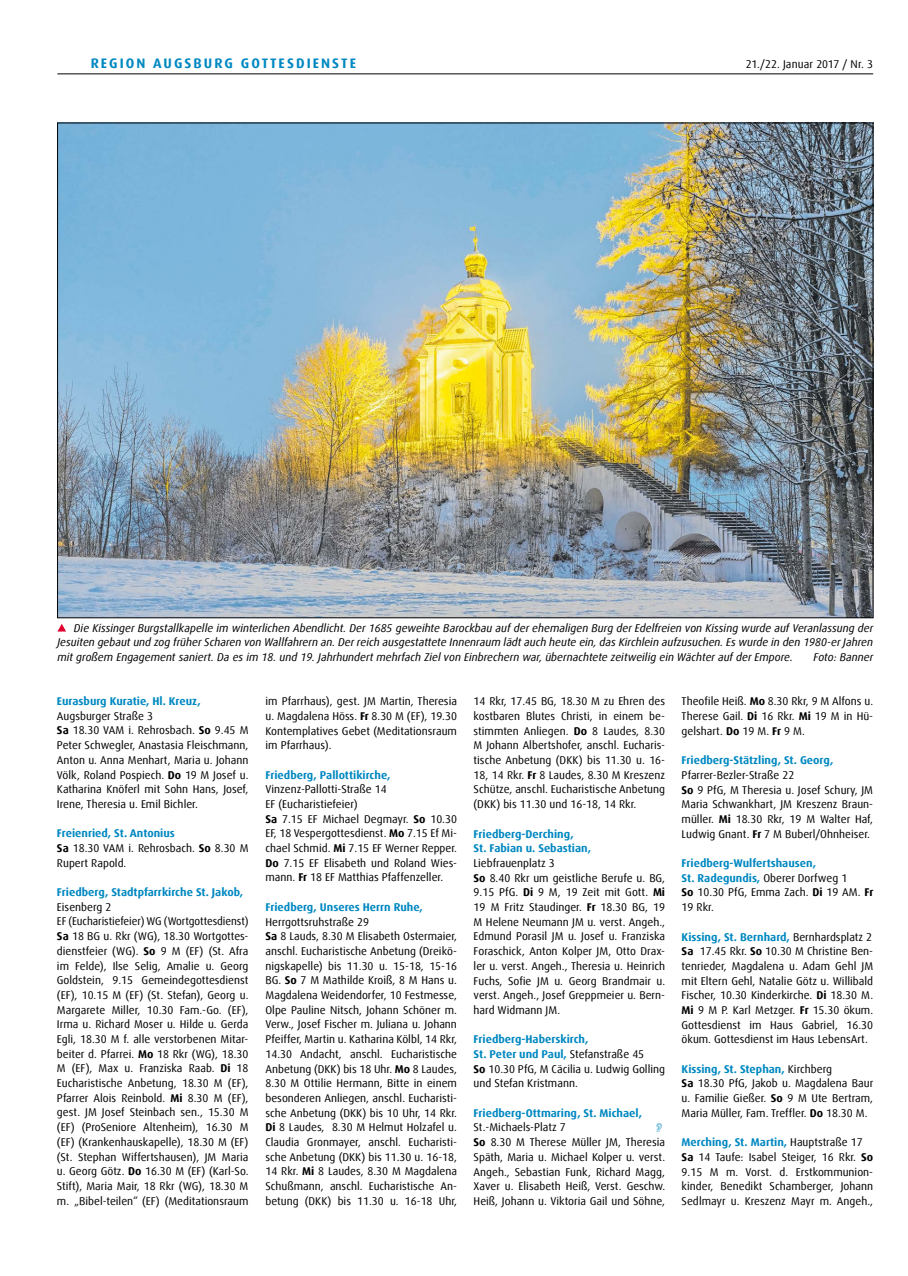
<style>
.page{position:relative;width:908px;height:1276px;background:#fff}
.page>*{position:absolute;margin:0;border:0;box-sizing:border-box;transform-origin:0 0}
.t1{font:700 13.75px "Dax Offc Pro";letter-spacing:.15em;color:#0088c1}
.t2{font:11.25px/14.8px "Dax Offc Pro";color:#000}
.t3{font:italic 11.25px/14.8px "Dax Offc Pro";color:#000;text-align:justify}
.t4{font:700 11.25px/14.8px "Dax Offc Pro";color:#0088c1}
.s1{font-weight:700}
.s2{font-weight:700;color:#0088c1}
</style>
<div class="page">
<hr style="left:57px;top:74px;width:815px;height:1px;background:#000">
<img style="left:59px;top:125px;width:811px;height:491px">
<svg style="left:57px;top:624px;width:9px;height:7px"></svg>
<p class="t1" style="left:91px;top:55px;width:267px">REGION AUGSBURG GOTTESDIENSTE</p>
<p class="t2" style="left:745px;top:57px;width:129px">21./22. Januar 2017 / Nr. 3</p>
<p class="t3" style="left:57px;top:620px;width:817px;text-indent:17px">Die Kissinger Burgstallkapelle im winterlichen Abendlicht. Der 1685 geweihte Barockbau auf der ehemaligen Burg der Edelfreien von Kissing wurde auf Veranlassung der Jesuiten gebaut und zog früher Scharen von Wallfahrern an. Der reich ausgestattete Innenraum lädt auch heute ein, das Kirchlein aufzusuchen. Es wurde in den 1980-er Jahren mit großem Engagement saniert. Da es im 18. und 19. Jahrhundert mehrfach Ziel von Einbrechern war, übernachtete zeitweilig ein Wächter auf der Empore.</p>
<p class="t3" style="left:813px;top:650px;width:61px">Foto: Banner</p>
<p class="t4" style="left:57px;top:694px;width:145px">Eurasburg Kuratie, Hl. Kreuz,</p>
<p class="t2" style="left:57px;top:708px;width:193px">Augsburger Straße 3<br><span class="s1">Sa</span> 18.30 VAM i. Rehrosbach. <span class="s1">So</span> 9.45 M Peter Schwegler, Anastasia Fleischmann, Anton u. Anna Menhart, Maria u. Johann Völk, Roland Pospiech. <span class="s1">Do</span> 19 M Josef u.<br>Katharina Knöferl mit Sohn Hans, Josef, Irene, Theresia u. Emil Bichler.</p>
<p class="t2" style="left:57px;top:826px;width:193px"><span class="s2">Freienried, St. Antonius<br></span><span class="s1">Sa</span> 18.30 VAM i. Rehrosbach. <span class="s1">So</span> 8.30 M<br>Rupert Rapold.</p>
<p class="t4" style="left:57px;top:885px;width:187px">Friedberg, Stadtpfarrkirche St. Jakob,</p>
<p class="t2" style="left:57px;top:899px;width:193px">Eisenberg 2<br>EF (Eucharistiefeier) WG (Wortgottesdienst)<br><span class="s1">Sa</span> 18 BG u. Rkr (WG), 18.30 Wortgottes&shy;dienstfeier (WG). <span class="s1">So</span> 9 M (EF) (St. Afra im Felde), Ilse Selig, Amalie u. Georg Goldstein, 9.15 Gemeindegottesdienst (EF), 10.15 M (EF) (St. Stefan), Georg u.<br>Margarete Miller, 10.30 Fam.-Go. (EF), Irma u. Richard Moser u. Hilde u. Gerda Egli, 18.30 M f. alle verstorbenen Mitar&shy;beiter d. Pfarrei. <span class="s1">Mo</span> 18 Rkr (WG), 18.30<br>M (EF), Max u. Franziska Raab. <span class="s1">Di</span> 18<br>Eucharistische Anbetung, 18.30 M (EF), Pfarrer Alois Reinbold. <span class="s1">Mi</span> 8.30 M (EF), gest. JM Josef Steinbach sen., 15.30 M (EF) (ProSeniore Altenheim), 16.30 M (EF) (Krankenhauskapelle), 18.30 M (EF) (St. Stephan Wiffertshausen), JM Maria u. Georg Götz. <span class="s1">Do</span> 16.30 M (EF) (Karl-So.<br>Stift), Maria Mair, 18 Rkr (WG), 18.30 M m. „Bibel-teilen“ (EF) (Meditationsraum</p>
<p class="t2" style="left:265px;top:694px;width:193px;text-align:justify">im Pfarrhaus), gest. JM Martin, Theresia u. Magdalena Höss. <span class="s1">Fr</span> 8.30 M (EF), 19.30<br>Kontemplatives Gebet (Meditationsraum im Pfarrhaus).</p>
<p class="t4" style="left:265px;top:767px;width:126px">Friedberg, Pallottikirche,</p>
<p class="t2" style="left:265px;top:782px;width:193px">Vinzenz-Pallotti-Straße 14<br>EF (Eucharistiefeier)<br><span class="s1">Sa</span> 7.15 EF Michael Degmayr. <span class="s1">So</span> 10.30<br>EF, 18 Vespergottesdienst. <span class="s1">Mo</span> 7.15 Ef Mi&shy;chael Schmid. <span class="s1">Mi</span> 7.15 EF Werner Repper.<br><span class="s1">Do</span> 7.15 EF Elisabeth und Roland Wies&shy;mann. <span class="s1">Fr</span> 18 EF Matthias Pfaffenzeller.</p>
<p class="t4" style="left:265px;top:899px;width:159px">Friedberg, Unseres Herrn Ruhe,</p>
<p class="t2" style="left:265px;top:914px;width:193px">Herrgottsruhstraße 29<br><span class="s1">Sa</span> 8 Lauds, 8.30 M Elisabeth Ostermaier, anschl. Eucharistische Anbetung (Dreikö&shy;nigskapelle) bis 11.30 u. 15-18, 15-16<br>BG. <span class="s1">So</span> 7 M Mathilde Kroiß, 8 M Hans u.<br>Magdalena Weidendorfer, 10 Festmesse, Olpe Pauline Nitsch, Johann Schöner m.<br>Verw., Josef Fischer m. Juliana u. Johann Pfeiffer, Martin u. Katharina Kölbl, 14 Rkr, 14.30 Andacht, anschl. Eucharistische Anbetung (DKK) bis 18 Uhr. <span class="s1">Mo</span> 8 Laudes, 8.30 M Ottilie Hermann, Bitte in einem besonderen Anliegen, anschl. Eucharisti&shy;sche Anbetung (DKK) bis 10 Uhr, 14 Rkr.<br><span class="s1">Di</span> 8 Laudes, 8.30 M Helmut Holzafel u.<br>Claudia Gronmayer, anschl. Eucharisti&shy;sche Anbetung (DKK) bis 11.30 u. 16-18, 14 Rkr. <span class="s1">Mi</span> 8 Laudes, 8.30 M Magdalena Schußmann, anschl. Eucharistische An&shy;betung (DKK) bis 11.30 u. 16-18 Uhr,</p>
<p class="t2" style="left:473px;top:694px;width:193px;text-align:justify">14 Rkr, 17.45 BG, 18.30 M zu Ehren des kostbaren Blutes Christi, in einem be&shy;stimmten Anliegen. <span class="s1">Do</span> 8 Laudes, 8.30<br>M Johann Albertshofer, anschl. Eucharis&shy;tische Anbetung (DKK) bis 11.30 u. 16- 18, 14 Rkr. <span class="s1">Fr</span> 8 Laudes, 8.30 M Kreszenz Schütze, anschl. Eucharistische Anbetung (DKK) bis 11.30 und 16-18, 14 Rkr.</p>
<p class="t4" style="left:473px;top:826px;width:119px">Friedberg-Derching,<br>St. Fabian u. Sebastian,</p>
<p class="t2" style="left:473px;top:855px;width:193px">Liebfrauenplatz 3<br><span class="s1">So</span> 8.40 Rkr um geistliche Berufe u. BG, 9.15 PfG. <span class="s1">Di</span> 9 M, 19 Zeit mit Gott. <span class="s1">Mi </span>19 M Fritz Staudinger. <span class="s1">Fr</span> 18.30 BG, 19<br>M Helene Neumann JM u. verst. Angeh., Edmund Porasil JM u. Josef u. Franziska Foraschick, Anton Kolper JM, Otto Drax&shy;ler u. verst. Angeh., Theresia u. Heinrich Fuchs, Sofie JM u. Georg Brandmair u. verst. Angeh., Josef Greppmeier u. Bern&shy;hard Widmann JM.</p>
<p class="t2" style="left:473px;top:1032px;width:193px"><span class="s2">Friedberg-Haberskirch,<br>St. Peter und Paul,</span> Stefanstraße 45<br><span class="s1">So</span> 10.30 PfG, M Cäcilia u. Ludwig Golling und Stefan Kristmann.</p>
<p class="t4" style="left:473px;top:1105px;width:170px">Friedberg-Ottmaring, St. Michael,</p>
<p class="t2" style="left:473px;top:1120px;width:193px">St.-Michaels-Platz 7<br><span class="s1">So</span> 8.30 M Therese Müller JM, Theresia Späth, Maria u. Michael Kolper u. verst.<br>Angeh., Sebastian Funk, Richard Magg, Xaver u. Elisabeth Heiß, Verst. Geschw.<br>Heiß, Johann u. Viktoria Gail und Söhne,</p>
<p class="t2" style="left:681px;top:694px;width:193px;text-align:justify">Theofile Heiß. <span class="s1">Mo</span> 8.30 Rkr, 9 M Alfons u.<br>Therese Gail. <span class="s1">Di</span> 16 Rkr. <span class="s1">Mi</span> 19 M in Hü&shy;gelshart. <span class="s1">Do</span> 19 M. <span class="s1">Fr</span> 9 M.</p>
<p class="t4" style="left:681px;top:753px;width:153px">Friedberg-Stätzling, St. Georg,</p>
<p class="t2" style="left:681px;top:767px;width:193px">Pfarrer-Bezler-Straße 22<br><span class="s1">So</span> 9 PfG, M Theresia u. Josef Schury, JM Maria Schwankhart, JM Kreszenz Braun&shy;müller. <span class="s1">Mi</span> 18.30 Rkr, 19 M Walter Haf, Ludwig Gnant. <span class="s1">Fr</span> 7 M Buberl/Ohnheiser.</p>
<p class="t2" style="left:681px;top:856px;width:193px"><span class="s2">Friedberg-Wulfertshausen,<br>St. Radegundis,</span> Oberer Dorfweg 1<br><span class="s1">So</span> 10.30 PfG, Emma Zach. <span class="s1">Di</span> 19 AM. <span class="s1">Fr<br></span>19 Rkr.</p>
<p class="t2" style="left:681px;top:929px;width:193px;text-align:justify"><span class="s2">Kissing, St. Bernhard,</span> Bernhardsplatz 2<br><span class="s1">Sa</span> 17.45 Rkr. <span class="s1">So</span> 10.30 M Christine Ben&shy;tenrieder, Magdalena u. Adam Gehl JM mit Eltern Gehl, Natalie Götz u. Willibald Fischer, 10.30 Kinderkirche. <span class="s1">Di</span> 18.30 M.<br><span class="s1">Mi</span> 9 M P. Karl Metzger. <span class="s1">Fr</span> 15.30 ökum.<br>Gottesdienst im Haus Gabriel, 16.30 ökum. Gottesdienst im Haus LebensArt.</p>
<p class="t2" style="left:681px;top:1061px;width:193px"><span class="s2">Kissing, St. Stephan,</span> Kirchberg<br><span class="s1">Sa</span> 18.30 PfG, Jakob u. Magdalena Baur u. Familie Gießer. <span class="s1">So</span> 9 M Ute Bertram, Maria Müller, Fam. Treffler. <span class="s1">Do</span> 18.30 M.</p>
<p class="t2" style="left:681px;top:1135px;width:193px"><span class="s2">Merching, St. Martin,</span> Hauptstraße 17<br><span class="s1">Sa</span> 14 Taufe: Isabel Steiger, 16 Rkr. <span class="s1">So </span>9.15 M m. Vorst. d. Erstkommunion&shy;kinder, Benedikt Schamberger, Johann Sedlmayr u. Kreszenz Mayr m. Angeh.,</p>
</div>
